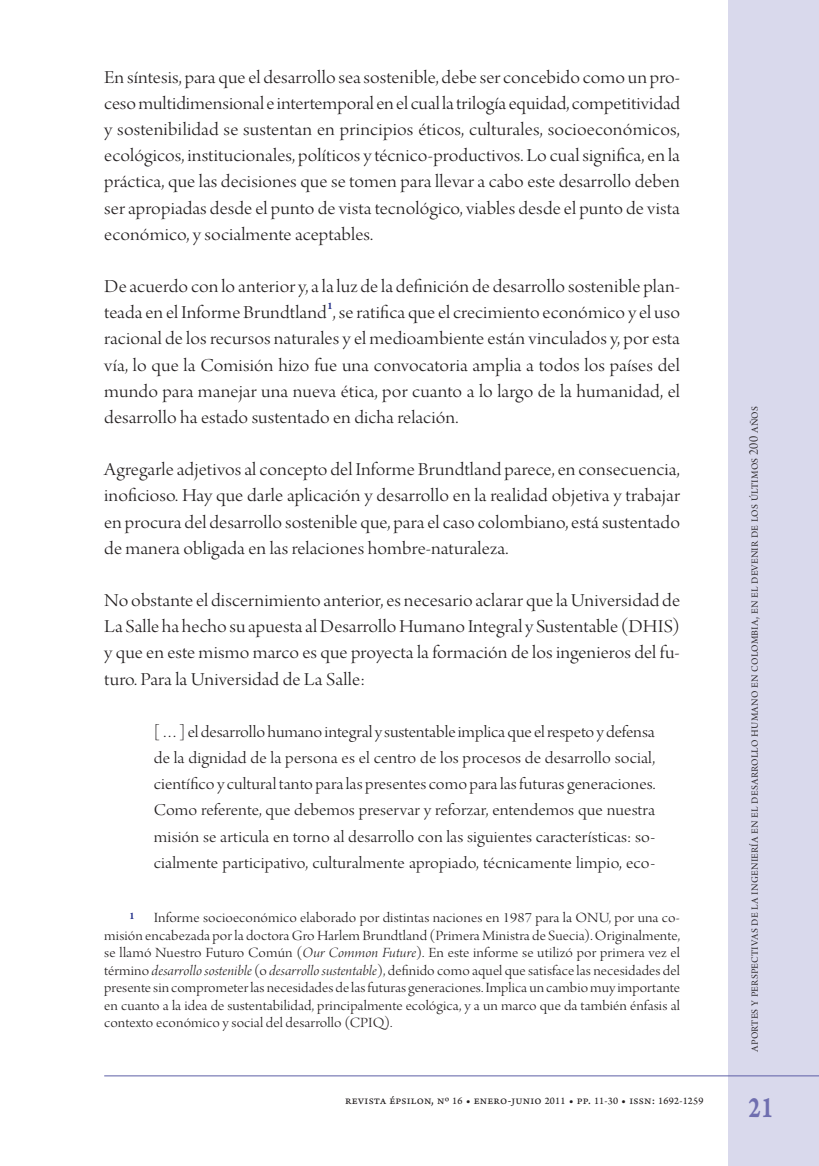
<style>
.page{position:relative;width:819px;height:1166px;background:#fff}
.page>*{position:absolute;margin:0;border:0;box-sizing:border-box;transform-origin:0 0}
.t1{font:31.5px "Arno Pro Smbd Caption";color:#6f6eaf;scale:.75 1}
.t2{font:19.25px/26.1px "Arno Pro Light Display";letter-spacing:.005em;color:#231f20;text-align:justify;scale:1.1 1}
.t3{font:17.5px/26.2px "Arno Pro Light Display";letter-spacing:.005em;color:#231f20;text-align:justify;scale:1.1 1}
.t4{font:14.88px/17.5px "Arno Pro Light Display";letter-spacing:.005em;color:#231f20;text-align:justify;scale:1.1 1}
.t5{font:14px "Arno Pro Light Display";letter-spacing:.015em;color:#231f20}
.t6{font:12.25px "Arno Pro Sm Text";letter-spacing:.02em;color:#231f20}
.t7{font:600 10.5px "Arno Pro";color:#24318b;scale:1.1 1}
.s1{font-family:"Arno Pro Light Italic Display"}
.s2{font-size:10.5px}
</style>
<div class="page">
<div style="left:728px;top:0;width:91px;height:1166px;background:#d9d9ec"></div>
<hr style="left:104px;top:1075px;width:715px;height:1px;background:#5d5ea5">
<p class="t2" style="left:104px;top:65px;width:525px">En síntesis, para que el desarrollo sea sostenible, debe ser concebido como un pro&shy;ceso multidimensional e intertemporal en el cual la trilogía equidad, competitividad y sostenibilidad se sustentan en principios éticos, culturales, socioeconómicos, ecológicos, institucionales, políticos y técnico-productivos. Lo cual significa, en la práctica, que las decisiones que se tomen para llevar a cabo este desarrollo deben ser apropiadas desde el punto de vista tecnológico, viables desde el punto de vista económico, y socialmente aceptables.</p>
<p class="t2" style="left:104px;top:274px;width:525px">De acuerdo con lo anterior y, a la luz de la definición de desarrollo sostenible plan&shy;teada en el Informe Brundtland , se ratifica que el crecimiento económico y el uso</p>
<p class="t7" style="left:327px;top:300px;width:7px">1</p>
<p class="t2" style="left:104px;top:327px;width:525px">racional de los recursos naturales y el medioambiente están vinculados y, por esta vía, lo que la Comisión hizo fue una convocatoria amplia a todos los países del mundo para manejar una nueva ética, por cuanto a lo largo de la humanidad, el desarrollo ha estado sustentado en dicha relación.</p>
<p class="t2" style="left:104px;top:458px;width:525px">Agregarle adjetivos al concepto del Informe Brundtland parece, en consecuencia, inoficioso. Hay que darle aplicación y desarrollo en la realidad objetiva y trabajar en procura del desarrollo sostenible que, para el caso colombiano, está sustentado de manera obligada en las relaciones hombre-naturaleza.</p>
<p class="t2" style="left:104px;top:588px;width:525px">No obstante el discernimiento anterior, es necesario aclarar que la Universidad de La Salle ha hecho su apuesta al Desarrollo Humano Integral y Sustentable (DHIS) y que en este mismo marco es que proyecta la formación de los ingenieros del fu&shy;turo. Para la Universidad de La Salle:</p>
<p class="t3" style="left:154px;top:720px;width:457px">[…] el desarrollo humano integral y sustentable implica que el respeto y defensa de la dignidad de la persona es el centro de los procesos de desarrollo social, científico y cultural tanto para las presentes como para las futuras generaciones.<br>Como referente, que debemos preservar y reforzar, entendemos que nuestra misión se articula en torno al desarrollo con las siguientes características: so&shy;cialmente participativo, culturalmente apropiado, técnicamente limpio, eco-</p>
<p class="t7" style="left:129px;top:909px;width:7px">1</p>
<p class="t4" style="left:104px;top:910px;width:525px;text-indent:50px">Informe socioeconómico elaborado por distintas naciones en 1987 para la ONU, por una co&shy;misión encabezada por la doctora Gro Harlem Brundtland (Primera Ministra de Suecia). Originalmente, se llamó Nuestro Futuro Común (<span class="s1">Our Common Future</span>). En este informe se utilizó por primera vez el término <span class="s1">desarrollo sostenible</span> (o <span class="s1">desarrollo sustentable</span>), definido como aquel que satisface las necesidades del presente sin comprometer las necesidades de las futuras generaciones. Implica un cambio muy importante en cuanto a la idea de sustentabilidad, principalmente ecológica, y a un marco que da también énfasis al contexto económico y social del desarrollo (CPIQ).</p>
<p class="t6" style="left:345px;top:1093px;width:360px">revista épsilon, nº <span class="s2">16</span> • enero-junio <span class="s2">2011</span> • pp. <span class="s2">11-30</span> • issn: <span class="s2">1692-1259</span></p>
<p class="t5" style="left:746px;top:1052px;width:647px;rotate:-90deg">aportes y perspectivas de la ingeniería en el desarrollo humano en colombia, en el devenir de los últimos 200 años</p>
<h1 class="t1" style="left:748px;top:1088px;width:34px">21</h1>
</div>
